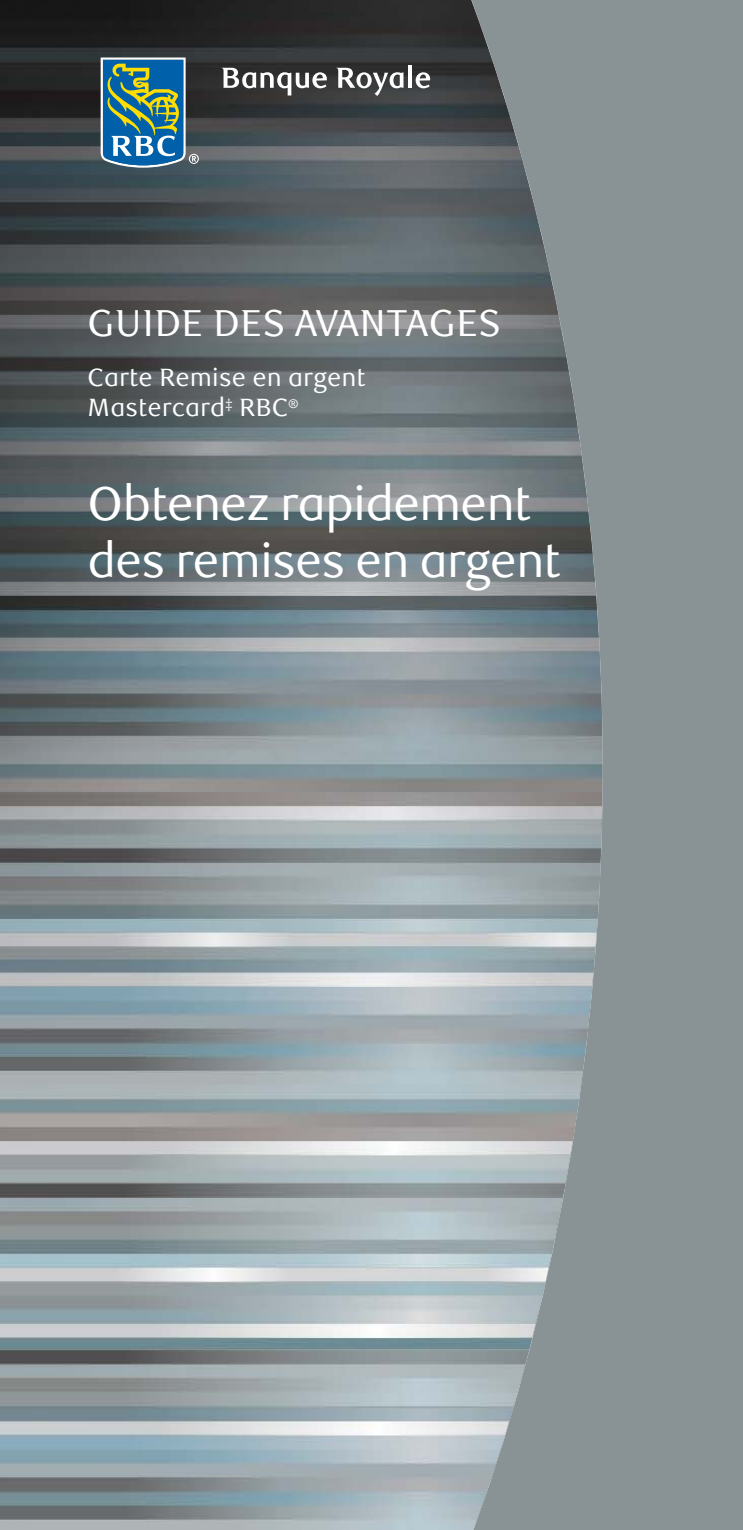
<style>
.page{position:relative;width:743px;height:1530px;background:#fff}
.page>*{position:absolute;margin:0;border:0;box-sizing:border-box;transform-origin:0 0}
.t1{font:47.5px/57px "RBC Text";letter-spacing:-.025em;color:#fff}
.t2{font:37.5px "RBC Text";color:#fff}
.t3{font:25px/30px "RBC Text";color:#fff}
</style>
<div class="page">
<img style="left:0;top:0;width:463px;height:1530px">
<svg style="left:463px;top:0;width:279px;height:1530px;background:#889195"></svg>
<svg style="left:101px;top:58px;width:98px;height:110px;background:#4c808b"></svg>
<svg style="left:222px;top:68px;width:105px;height:28px"></svg>
<svg style="left:336px;top:68px;width:67px;height:28px"></svg>
<hr style="left:408px;top:65px;width:4px;height:23px;background:#fff">
<svg style="left:415px;top:72px;width:15px;height:16px"></svg>
<p class="t2" style="left:88px;top:301px;width:415px">GUIDE DES AVANTAGES</p>
<p class="t3" style="left:88px;top:363px;width:280px">Carte Remise en argent<br>Mastercard<sup>‡</sup> RBC<sup>®</sup></p>
<p class="t1" style="left:88px;top:476px;width:475px">Obtenez rapidement des remises en argent</p>
</div>
